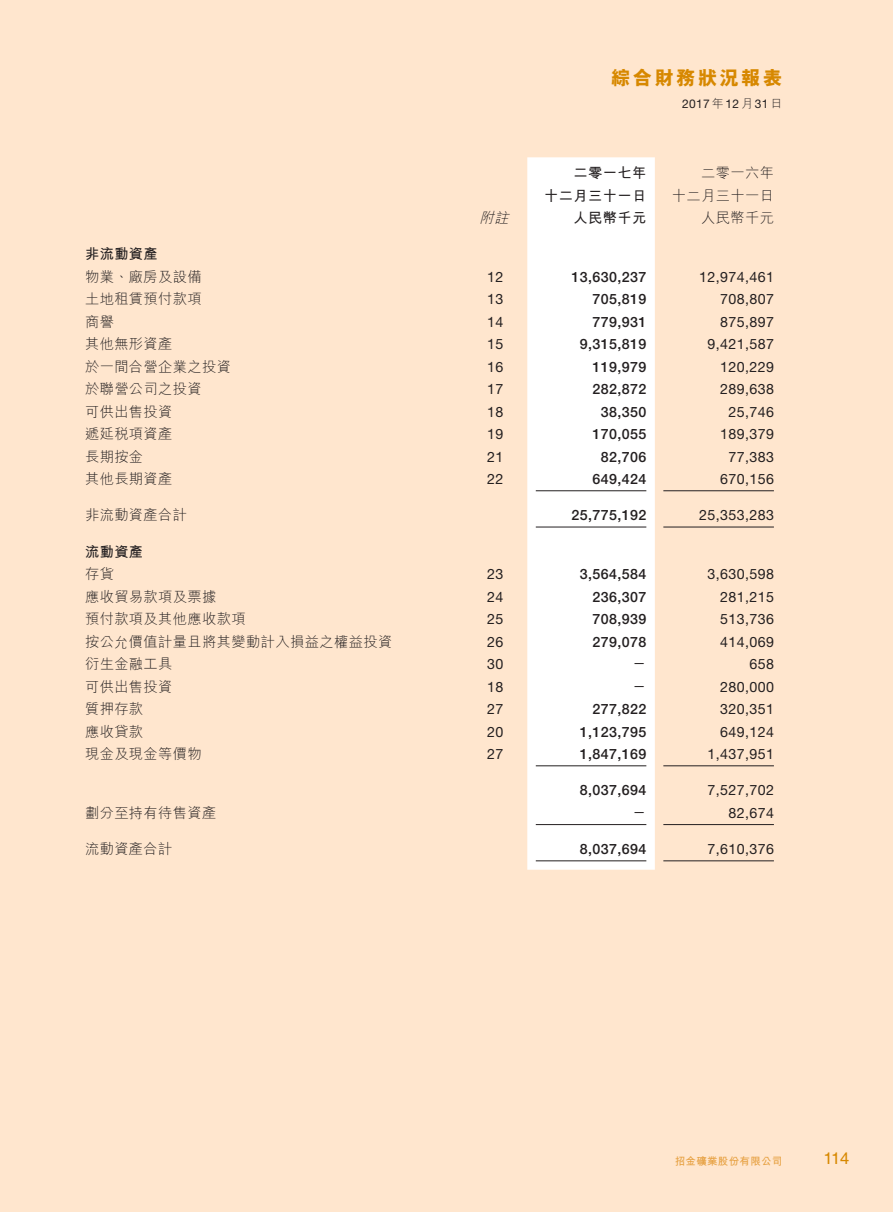
<style>
.page{position:relative;width:893px;height:1212px;background:#fff}
.page>*{position:absolute;margin:0;border:0;box-sizing:border-box;transform-origin:0 0}
.t1{font:800 19.5px "M Hei HK";letter-spacing:.11em;color:#d78800}
.t2{font:16.5px "Helvetica LT Std";color:#d78800}
._1__內文{font:14.25px "Helvetica Neue LT Std";letter-spacing:.03em;color:#231f20}
._1__內文-2{font:300 14.25px "M Hei HK";letter-spacing:.03em;color:#231f20}
._1__內文-3{font:500 14.25px "Helvetica Neue LT Std";letter-spacing:.03em;color:#231f20}
._1__內文-4{font:700 14.25px "M Hei HK";letter-spacing:.03em;color:#231f20}
._1__內文-5{font:italic 300 14.25px "M Hei HK";color:#231f20}
.t3{font:12px "Helvetica Neue LT Std";letter-spacing:.03em;color:#231f20}
.t4{font:700 10.5px "M Hei HK";letter-spacing:.03em;color:#e69f3e}
.s1{font-family:"M Hei HK";font-weight:300}
</style>
<div class="page">
<div style="left:1px;top:0;width:892px;height:1212px;background:#ffe6ce"></div>
<div style="left:527px;top:157px;width:128px;height:713px;background:#fff"></div>
<hr style="left:536px;top:490px;width:110px;height:1px;background:#231f20">
<hr style="left:663px;top:490px;width:111px;height:1px;background:#231f20">
<hr style="left:536px;top:527px;width:110px;height:1px;background:#231f20">
<hr style="left:663px;top:527px;width:111px;height:1px;background:#231f20">
<hr style="left:536px;top:765px;width:110px;height:1px;background:#231f20">
<hr style="left:663px;top:765px;width:111px;height:1px;background:#231f20">
<hr style="left:536px;top:824px;width:110px;height:1px;background:#231f20">
<hr style="left:663px;top:824px;width:111px;height:1px;background:#231f20">
<hr style="left:536px;top:860px;width:110px;height:1px;background:#231f20">
<hr style="left:663px;top:860px;width:111px;height:1px;background:#231f20">
<h1 class="t1" style="left:611px;top:68px;width:173px">綜合財務狀況報表</h1>
<p class="t3" style="left:682px;top:97px;width:102px">2017<span class="s1">年</span>12<span class="s1">月</span>31<span class="s1">日</span></p>
<p class="_1__內文-4" style="left:573px;top:162px;width:74px">二零一七年</p>
<p class="_1__內文-2" style="left:701px;top:166px;width:74px">二零一六年</p>
<p class="_1__內文-4" style="left:544px;top:185px;width:104px">十二月三十一日</p>
<p class="_1__內文-2" style="left:672px;top:188px;width:104px">十二月三十一日</p>
<p class="_1__內文-5" style="left:479px;top:211px;width:34px">附註</p>
<p class="_1__內文-4" style="left:573px;top:207px;width:74px">人民幣千元</p>
<p class="_1__內文-2" style="left:701px;top:211px;width:74px">人民幣千元</p>
<p class="_1__內文-4" style="left:85px;top:243px;width:74px">非流動資產</p>
<p class="_1__內文-2" style="left:85px;top:269px;width:118px">物業、廠房及設備</p>
<p class="_1__內文" style="left:487px;top:268px;width:18px">12</p>
<p class="_1__內文-3" style="left:571px;top:268px;width:76px">13,630,237</p>
<p class="_1__內文" style="left:699px;top:268px;width:76px">12,974,461</p>
<p class="_1__內文-2" style="left:85px;top:292px;width:118px">土地租賃預付款項</p>
<p class="_1__內文" style="left:487px;top:290px;width:18px">13</p>
<p class="_1__內文-3" style="left:592px;top:290px;width:55px">705,819</p>
<p class="_1__內文" style="left:720px;top:290px;width:55px">708,807</p>
<p class="_1__內文-2" style="left:85px;top:314px;width:30px">商譽</p>
<p class="_1__內文" style="left:487px;top:313px;width:18px">14</p>
<p class="_1__內文-3" style="left:592px;top:313px;width:55px">779,931</p>
<p class="_1__內文" style="left:720px;top:313px;width:55px">875,897</p>
<p class="_1__內文-2" style="left:85px;top:337px;width:89px">其他無形資產</p>
<p class="_1__內文" style="left:487px;top:335px;width:18px">15</p>
<p class="_1__內文-3" style="left:580px;top:335px;width:68px">9,315,819</p>
<p class="_1__內文" style="left:707px;top:335px;width:68px">9,421,587</p>
<p class="_1__內文-2" style="left:85px;top:359px;width:148px">於一間合營企業之投資</p>
<p class="_1__內文" style="left:487px;top:358px;width:18px">16</p>
<p class="_1__內文-3" style="left:592px;top:358px;width:55px">119,979</p>
<p class="_1__內文" style="left:720px;top:358px;width:55px">120,229</p>
<p class="_1__內文-2" style="left:85px;top:382px;width:118px">於聯營公司之投資</p>
<p class="_1__內文" style="left:487px;top:380px;width:18px">17</p>
<p class="_1__內文-3" style="left:592px;top:380px;width:55px">282,872</p>
<p class="_1__內文" style="left:720px;top:380px;width:55px">289,638</p>
<p class="_1__內文-2" style="left:85px;top:404px;width:89px">可供出售投資</p>
<p class="_1__內文" style="left:487px;top:403px;width:18px">18</p>
<p class="_1__內文-3" style="left:601px;top:403px;width:47px">38,350</p>
<p class="_1__內文" style="left:728px;top:403px;width:47px">25,746</p>
<p class="_1__內文-2" style="left:85px;top:427px;width:89px">遞延稅項資產</p>
<p class="_1__內文" style="left:487px;top:425px;width:18px">19</p>
<p class="_1__內文-3" style="left:592px;top:425px;width:55px">170,055</p>
<p class="_1__內文" style="left:720px;top:425px;width:55px">189,379</p>
<p class="_1__內文-2" style="left:85px;top:449px;width:60px">長期按金</p>
<p class="_1__內文" style="left:487px;top:448px;width:18px">21</p>
<p class="_1__內文-3" style="left:601px;top:448px;width:47px">82,706</p>
<p class="_1__內文" style="left:728px;top:448px;width:47px">77,383</p>
<p class="_1__內文-2" style="left:85px;top:472px;width:89px">其他長期資產</p>
<p class="_1__內文" style="left:487px;top:470px;width:18px">22</p>
<p class="_1__內文-3" style="left:592px;top:470px;width:55px">649,424</p>
<p class="_1__內文" style="left:720px;top:470px;width:55px">670,156</p>
<p class="_1__內文-2" style="left:85px;top:508px;width:104px">非流動資產合計</p>
<p class="_1__內文-3" style="left:571px;top:507px;width:76px">25,775,192</p>
<p class="_1__內文" style="left:699px;top:507px;width:76px">25,353,283</p>
<p class="_1__內文-4" style="left:85px;top:541px;width:60px">流動資產</p>
<p class="_1__內文-2" style="left:85px;top:567px;width:30px">存貨</p>
<p class="_1__內文" style="left:487px;top:565px;width:18px">23</p>
<p class="_1__內文-3" style="left:580px;top:565px;width:68px">3,564,584</p>
<p class="_1__內文" style="left:707px;top:565px;width:68px">3,630,598</p>
<p class="_1__內文-2" style="left:85px;top:589px;width:133px">應收貿易款項及票據</p>
<p class="_1__內文" style="left:487px;top:588px;width:18px">24</p>
<p class="_1__內文-3" style="left:592px;top:588px;width:55px">236,307</p>
<p class="_1__內文" style="left:720px;top:588px;width:55px">281,215</p>
<p class="_1__內文-2" style="left:85px;top:612px;width:162px">預付款項及其他應收款項</p>
<p class="_1__內文" style="left:487px;top:610px;width:18px">25</p>
<p class="_1__內文-3" style="left:592px;top:610px;width:55px">708,939</p>
<p class="_1__內文" style="left:720px;top:610px;width:55px">513,736</p>
<p class="_1__內文-2" style="left:85px;top:634px;width:309px">按公允價值計量且將其變動計入損益之權益投資</p>
<p class="_1__內文" style="left:487px;top:633px;width:18px">26</p>
<p class="_1__內文-3" style="left:592px;top:633px;width:55px">279,078</p>
<p class="_1__內文" style="left:720px;top:633px;width:55px">414,069</p>
<p class="_1__內文-2" style="left:85px;top:657px;width:89px">衍生金融工具</p>
<p class="_1__內文" style="left:487px;top:655px;width:18px">30</p>
<p class="_1__內文-4" style="left:632px;top:653px;width:16px">－</p>
<p class="_1__內文" style="left:749px;top:655px;width:26px">658</p>
<p class="_1__內文-2" style="left:85px;top:679px;width:89px">可供出售投資</p>
<p class="_1__內文" style="left:487px;top:678px;width:18px">18</p>
<p class="_1__內文-4" style="left:632px;top:676px;width:16px">－</p>
<p class="_1__內文" style="left:720px;top:678px;width:55px">280,000</p>
<p class="_1__內文-2" style="left:85px;top:702px;width:60px">質押存款</p>
<p class="_1__內文" style="left:487px;top:700px;width:18px">27</p>
<p class="_1__內文-3" style="left:592px;top:700px;width:55px">277,822</p>
<p class="_1__內文" style="left:720px;top:700px;width:55px">320,351</p>
<p class="_1__內文-2" style="left:85px;top:724px;width:60px">應收貸款</p>
<p class="_1__內文" style="left:487px;top:723px;width:18px">20</p>
<p class="_1__內文-3" style="left:580px;top:723px;width:68px">1,123,795</p>
<p class="_1__內文" style="left:720px;top:723px;width:55px">649,124</p>
<p class="_1__內文-2" style="left:85px;top:747px;width:118px">現金及現金等價物</p>
<p class="_1__內文" style="left:487px;top:745px;width:18px">27</p>
<p class="_1__內文-3" style="left:580px;top:745px;width:68px">1,847,169</p>
<p class="_1__內文" style="left:707px;top:745px;width:68px">1,437,951</p>
<p class="_1__內文-3" style="left:580px;top:782px;width:68px">8,037,694</p>
<p class="_1__內文" style="left:707px;top:782px;width:68px">7,527,702</p>
<p class="_1__內文-2" style="left:85px;top:805px;width:133px">劃分至持有待售資產</p>
<p class="_1__內文-4" style="left:632px;top:802px;width:16px">－</p>
<p class="_1__內文" style="left:728px;top:804px;width:47px">82,674</p>
<p class="_1__內文-2" style="left:85px;top:842px;width:89px">流動資產合計</p>
<p class="_1__內文-3" style="left:580px;top:840px;width:68px">8,037,694</p>
<p class="_1__內文" style="left:707px;top:840px;width:68px">7,610,376</p>
<p class="t4" style="left:675px;top:1154px;width:109px">招金礦業股份有限公司</p>
<p class="t2" style="left:823px;top:1149px;width:27px">114</p>
</div>
